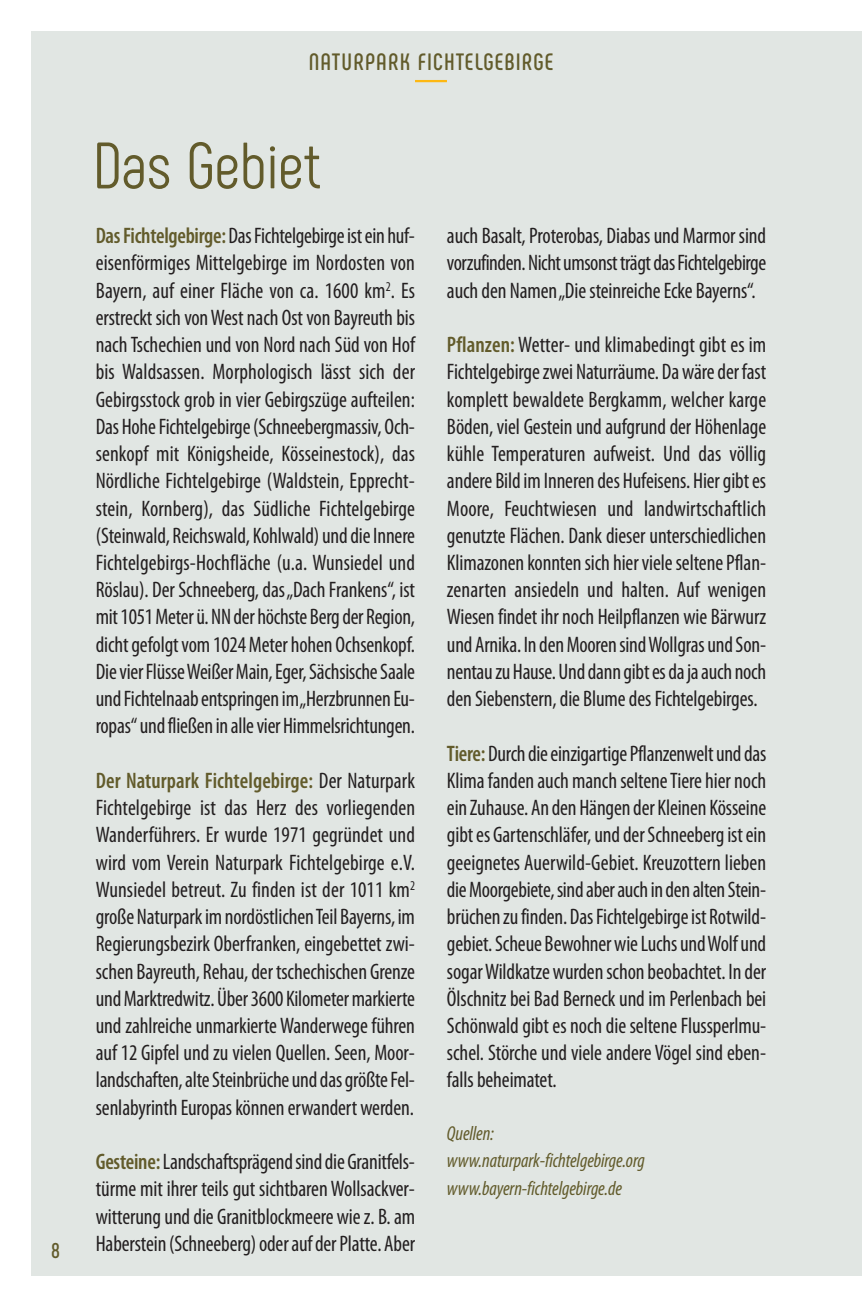
<style>
.page{position:relative;width:862px;height:1308px;background:#fff}
.page>*{position:absolute;margin:0;border:0;box-sizing:border-box;transform-origin:0 0}
.t1{font:65.25px "Phenomena";color:#625b2b}
.t2{font:700 23.62px "Phenomena";letter-spacing:.05em;color:#625b2b}
.t3{font:condensed 22.5px/27.2px "Myriad Pro";letter-spacing:-.005em;color:#231f20;text-align:justify;scale:.96 1}
.t4{font:700 21.38px "Phenomena";color:#625b2b}
.t5{font:italic condensed 20.25px/27.2px "Myriad Pro";letter-spacing:-.005em;color:#625b2b;scale:.96 1}
.s1{font-weight:600;color:#625b2b}
</style>
<div class="page">
<div style="left:32px;top:32px;width:829px;height:1244px;background:#e1e6e3"></div>
<hr style="left:415px;top:80px;width:31px;height:2px;background:#fdb813">
<p class="t4" style="left:51px;top:1242px;width:10px">8</p>
<p class="t2" style="left:308px;top:54px;width:246px">NATURPARK FICHTELGEBIRGE</p>
<h1 class="t1" style="left:92px;top:142px;width:230px">Das Gebiet</h1>
<p class="t3" style="left:96px;top:224px;width:334px"><span class="s1">Das Fichtelgebirge:</span> Das Fichtelgebirge ist ein huf&shy;eisenförmiges Mittelgebirge im Nordosten von Bayern, auf einer Fläche von ca. 1600 km<sup>2</sup>. Es erstreckt sich von West nach Ost von Bayreuth bis nach Tschechien und von Nord nach Süd von Hof bis Waldsassen. Morphologisch lässt sich der Gebirgsstock grob in vier Gebirgszüge aufteilen:<br>Das Hohe Fichtelgebirge (Schneebergmassiv, Och&shy;senkopf mit Königsheide, Kösseinestock), das Nördliche Fichtelgebirge (Waldstein, Epprecht - stein, Kornberg), das Südliche Fichtelgebirge (Steinwald, Reichswald, Kohlwald) und die Innere Fichtelgebirgs-Hochfläche (u.a. Wunsiedel und Röslau). Der Schneeberg, das „Dach Frankens“, ist mit 1051 Meter ü. NN der höchste Berg der Region, dicht gefolgt vom 1024 Meter hohen Ochsenkopf.<br>Die vier Flüsse Weißer Main, Eger, Sächsische Saale und Fichtelnaab entspringen im „Herzbrunnen Eu&shy;ropas“ und fließen in alle vier Himmelsrichtungen.</p>
<p class="t3" style="left:96px;top:769px;width:334px"><span class="s1">Der Naturpark Fichtelgebirge:</span> Der Naturpark Fichtelgebirge ist das Herz des vorliegenden Wanderführers. Er wurde 1971 gegründet und wird vom Verein Naturpark Fichtelgebirge e.V.<br>Wunsiedel betreut. Zu finden ist der 1011 km<sup>2 </sup>große Naturpark im nordöstlichen Teil Bayerns, im Regierungsbezirk Oberfranken, eingebettet zwi&shy;schen Bayreuth, Rehau, der tschechischen Grenze und Marktredwitz. Über 3600 Kilometer markierte und zahlreiche unmarkierte Wanderwege führen auf 12 Gipfel und zu vielen Quellen. Seen, Moor&shy;landschaften, alte Steinbrüche und das größte Fel&shy;senlabyrinth Europas können erwandert werden.</p>
<p class="t3" style="left:96px;top:1150px;width:334px"><span class="s1">Gesteine:</span> Landschaftsprägend sind die Granitfels&shy;türme mit ihrer teils gut sichtbaren Wollsackver&shy;witterung und die Granitblockmeere wie z. B. am Haberstein (Schneeberg) oder auf der Platte. Aber</p>
<p class="t3" style="left:446px;top:224px;width:334px">auch Basalt, Proterobas, Diabas und Marmor sind vorzufinden. Nicht umsonst trägt das Fichtelgebirge auch den Namen „Die steinreiche Ecke Bayerns“.</p>
<p class="t3" style="left:446px;top:333px;width:334px"><span class="s1">Pflanzen:</span> Wetter- und klimabedingt gibt es im Fichtelgebirge zwei Naturräume. Da wäre der fast komplett bewaldete Bergkamm, welcher karge Böden, viel Gestein und aufgrund der Höhenlage kühle Temperaturen aufweist. Und das völlig andere Bild im Inneren des Hufeisens. Hier gibt es Moore, Feuchtwiesen und landwirtschaftlich genutzte Flächen. Dank dieser unterschiedlichen Klimazonen konnten sich hier viele seltene Pflan&shy;zenarten ansiedeln und halten. Auf wenigen Wiesen findet ihr noch Heilpflanzen wie Bärwurz und Arnika. In den Mooren sind Wollgras und Son&shy;nentau zu Hause. Und dann gibt es da ja auch noch den Siebenstern, die Blume des Fichtelgebirges.</p>
<p class="t3" style="left:446px;top:742px;width:334px"><span class="s1">Tiere:</span> Durch die einzigartige Pflanzenwelt und das Klima fanden auch manch seltene Tiere hier noch ein Zuhause. An den Hängen der Kleinen Kösseine gibt es Gartenschläfer, und der Schneeberg ist ein geeignetes Auerwild-Gebiet. Kreuzottern lieben die Moorgebiete, sind aber auch in den alten Stein&shy;brüchen zu finden. Das Fichtelgebirge ist Rotwild&shy;gebiet. Scheue Bewohner wie Luchs und Wolf und sogar Wildkatze wurden schon beobachtet. In der Ölschnitz bei Bad Berneck und im Perlenbach bei Schönwald gibt es noch die seltene Flussperlmu&shy;schel. Störche und viele andere Vögel sind eben&shy;falls beheimatet.</p>
<p class="t5" style="left:446px;top:1121px;width:207px">Quellen: www.naturpark-fichtelgebirge.org www.bayern-fichtelgebirge.de</p>
</div>
